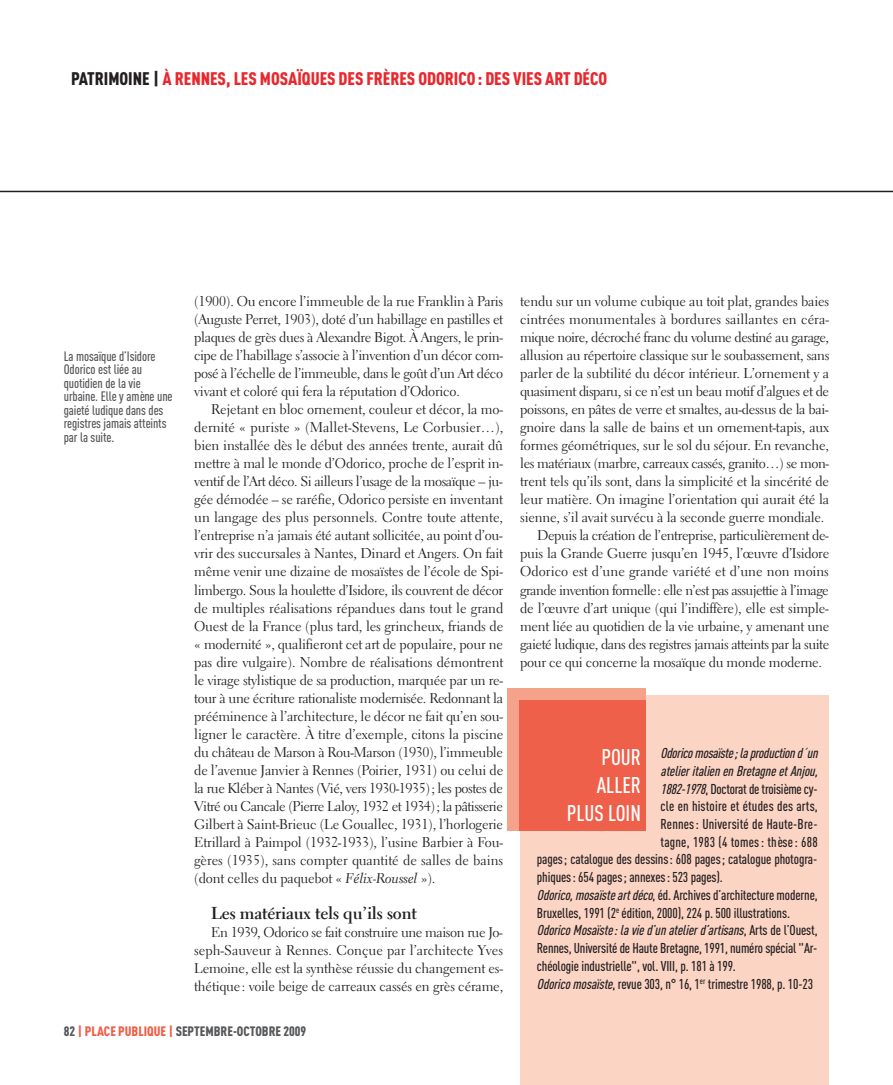
<style>
.page{position:relative;width:893px;height:1085px;background:#fff}
.page>*{position:absolute;margin:0;border:0;box-sizing:border-box;transform-origin:0 0}
.t1{font:500 22.35px/27.9px "DIN Cond";color:#fff;text-align:right}
.t2{font:900 18px "DIN Cond";color:#e9282d}
.t3{font:700 17.25px "Electra LT";letter-spacing:-.01em;color:#231f20}
.t4{font:14.1px/18px "Electra LT";letter-spacing:-.015em;color:#231f20;text-align:justify}
.t5{font:500 14.1px "DIN Cond";letter-spacing:-.01em;color:#231f20}
.t6{font:italic 500 14.1px "DIN Cond";color:#231f20}
.t7{font:14.1px "Electra LT";letter-spacing:.005em;color:#231f20}
.t8{font:500 14.1px "DIN Cond";letter-spacing:.01em;color:#231f20}
.t9{font:14.1px "Electra LT";letter-spacing:-.04em;color:#231f20}
.t10{font:14.1px "Electra LT";letter-spacing:-.035em;color:#231f20}
.t11{font:500 14.1px "DIN Cond";letter-spacing:.015em;color:#231f20}
.t12{font:500 13.5px/13.5px "DIN Cond";letter-spacing:-.01em;color:#57585a}
.t13{font:900 13.5px "DIN Cond";color:#57585a}
.s1{color:#231f20}
.s2{font-family:"Electra LT Cursive"}
.s3{color:#ee604a}
.s4{font-style:italic}
.s5{font-style:normal}
</style>
<div class="page">
<hr style="left:0;top:191px;width:893px;height:1px;background:#231f20">
<div style="left:520px;top:695px;width:309px;height:389px;background:#fbd4c4"></div>
<div style="left:508px;top:688px;width:138px;height:142px;background:#f5a28a"></div>
<div style="left:519px;top:699px;width:126px;height:131px;background:#ee604a"></div>
<p class="t2" style="left:71px;top:68px;width:537px"><span class="s1">PATRIMOINE |</span> À RENNES, LES MOSAÏQUES DES FRÈRES ODORICO: DES VIES ART DÉCO</p>
<p class="t12" style="left:64px;top:349px;width:110px">La mosaïque d’Isidore<br>Odorico est liée au quotidien de la vie urbaine. Elle y amène une gaieté ludique dans des registres jamais atteints par la suite.</p>
<p class="t4" style="left:194px;top:294px;width:311px">(1900). Ou encore l’immeuble de la rue Franklin à Paris (Auguste Perret, 1903), doté d’un habillage en pastilles et plaques de grès dues à Alexandre Bigot. À Angers, le prin&shy;cipe de l’habillage s’associe à l’invention d’un décor com&shy;posé à l’échelle de l’immeuble, dans le goût d’un Art déco vivant et coloré qui fera la réputation d’Odorico.</p>
<p class="t4" style="left:194px;top:402px;width:311px;text-indent:17px">Rejetant en bloc ornement, couleur et décor, la mo&shy;dernité « puriste » (Mallet-Stevens, Le Corbusier…), bien installée dès le début des années trente, aurait dû mettre à mal le monde d’Odorico, proche de l’esprit in&shy;ventif de l’Art déco. Si ailleurs l’usage de la mosaïque – ju&shy;gée démodée – se raréfie, Odorico persiste en inventant un langage des plus personnels. Contre toute attente, l’entreprise n’a jamais été autant sollicitée, au point d’ou&shy;vrir des succursales à Nantes, Dinard et Angers. On fait même venir une dizaine de mosaïstes de l’école de Spi&shy;limbergo. Sous la houlette d’Isidore, ils couvrent de décor de multiples réalisations répandues dans tout le grand Ouest de la France (plus tard, les grincheux, friands de « modernité », qualifieront cet art de populaire, pour ne pas dire vulgaire). Nombre de réalisations démontrent le virage stylistique de sa production, marquée par un re&shy;tour à une écriture rationaliste modernisée. Redonnant la prééminence à l’architecture, le décor ne fait qu’en sou&shy;ligner le caractère. À titre d’exemple, citons la piscine du château de Marson à Rou-Marson (1930), l’immeuble de l’avenue Janvier à Rennes (Poirier, 1931) ou celui de la rue Kléber à Nantes (Vié, vers 1930-1935); les postes de Vitré ou Cancale (Pierre Laloy, 1932 et 1934); la pâtisserie Gilbert à Saint-Brieuc (Le Gouallec, 1931), l’horlogerie Etrillard à Paimpol (1932-1933), l’usine Barbier à Fou&shy;gères (1935), sans compter quantité de salles de bains (dont celles du paquebot « <span class="s2">Félix-Roussel</span> »).</p>
<p class="t3" style="left:211px;top:905px;width:207px">Les matériaux tels qu’ils sont</p>
<p class="t4" style="left:194px;top:924px;width:310px;text-indent:17px">En 1939, Odorico se fait construire une maison rue Jo&shy;seph-Sauveur à Rennes. Conçue par l’architecte Yves Lemoine, elle est la synthèse réussie du changement es&shy;thétique: voile beige de carreaux cassés en grès cérame,</p>
<p class="t13" style="left:64px;top:1022px;width:244px">82 <span class="s3">| PLACE PUBLIQUE |</span> SEPTEMBRE-OCTOBRE 2009</p>
<p class="t4" style="left:520px;top:294px;width:310px">tendu sur un volume cubique au toit plat, grandes baies</p>
<p class="t7" style="left:520px;top:313px;width:310px">cintrées monumentales à bordures saillantes en céra-</p>
<p class="t10" style="left:520px;top:332px;width:310px">mique noire, décroché franc du volume destiné au garage,</p>
<p class="t4" style="left:520px;top:348px;width:311px">allusion au répertoire classique sur le soubassement, sans</p>
<p class="t4" style="left:520px;top:366px;width:310px">parler de la subtilité du décor intérieur. L’ornement y a</p>
<p class="t4" style="left:520px;top:384px;width:310px">quasiment disparu, si ce n’est un beau motif d’algues et de</p>
<p class="t4" style="left:520px;top:402px;width:310px">poissons, en pâtes de verre et smaltes, au-dessus de la bai-</p>
<p class="t4" style="left:520px;top:420px;width:311px">gnoire dans la salle de bains et un ornement-tapis, aux</p>
<p class="t4" style="left:520px;top:438px;width:310px">formes géométriques, sur le sol du séjour. En revanche,</p>
<p class="t4" style="left:520px;top:456px;width:310px">les matériaux (marbre, carreaux cassés, granito…) se mon-</p>
<p class="t4" style="left:520px;top:474px;width:310px">trent tels qu’ils sont, dans la simplicité et la sincérité de</p>
<p class="t4" style="left:520px;top:492px;width:311px">leur matière. On imagine l’orientation qui aurait été la</p>
<p class="t4" style="left:520px;top:510px;width:306px">sienne, s’il avait survécu à la seconde guerre mondiale.</p>
<p class="t4" style="left:537px;top:528px;width:293px">Depuis la création de l’entreprise, particulièrement de-</p>
<p class="t4" style="left:520px;top:546px;width:311px">puis la Grande Guerre jusqu’en 1945, l’œuvre d’Isidore</p>
<p class="t7" style="left:520px;top:566px;width:310px">Odorico est d’une grande variété et d’une non moins</p>
<p class="t9" style="left:520px;top:584px;width:310px">grande invention formelle: elle n’est pas assujettie à l’image</p>
<p class="t4" style="left:520px;top:600px;width:310px">de l’œuvre d’art unique (qui l’indiffère), elle est simple-</p>
<p class="t4" style="left:520px;top:618px;width:310px">ment liée au quotidien de la vie urbaine, y amenant une</p>
<p class="t4" style="left:520px;top:636px;width:311px">gaieté ludique, dans des registres jamais atteints par la suite</p>
<p class="t4" style="left:520px;top:654px;width:303px">pour ce qui concerne la mosaïque du monde moderne.</p>
<p class="t6" style="left:660px;top:744px;width:162px">Odoricomosaïste;laproductiond´un</p>
<p class="t6" style="left:661px;top:762px;width:162px">atelieritalienenBretagneetAnjou,</p>
<p class="t5" style="left:661px;top:780px;width:158px"><span class="s4">1882-1978</span>, Doctorat de troisième cy-</p>
<p class="t8" style="left:661px;top:797px;width:159px">cle en histoire et études des arts,</p>
<p class="t8" style="left:661px;top:815px;width:158px">Rennes: Université de Haute-Bre-</p>
<p class="t11" style="left:661px;top:833px;width:159px">tagne, 1983 (4 tomes: thèse: 688</p>
<p class="t5" style="left:537px;top:850px;width:282px">pages; catalogue des dessins: 608 pages; catalogue photogra-</p>
<p class="t5" style="left:537px;top:868px;width:187px">phiques: 654 pages; annexes: 523 pages).</p>
<p class="t5" style="left:537px;top:886px;width:282px"><span class="s4">Odorico,mosaïsteartdéco</span>, éd. Archives d’architecture moderne,</p>
<p class="t5" style="left:537px;top:904px;width:255px">Bruxelles, 1991 (2<sup>e</sup> édition, 2000), 224 p. 500 illustrations.</p>
<p class="t6" style="left:537px;top:921px;width:282px">OdoricoMosaïste:lavied’unatelierd’artisans<span class="s5">, A r t s d e l ’ O u e s t ,</span></p>
<p class="t5" style="left:537px;top:939px;width:282px">Rennes, Université de Haute Bretagne, 1991, numéro spécial "Ar-</p>
<p class="t5" style="left:537px;top:957px;width:201px">chéologie industrielle", vol. VIII, p. 181 à 199.</p>
<p class="t5" style="left:537px;top:974px;width:278px"><span class="s4">Odoricomosaïste</span>, revue 303, n° 16, 1<sup>er</sup> trimestre 1988, p. 10-23</p>
<h1 class="t1" style="left:567px;top:742px;width:76px">POUR<br>ALLER<br>PLUS LOIN</h1>
</div>
